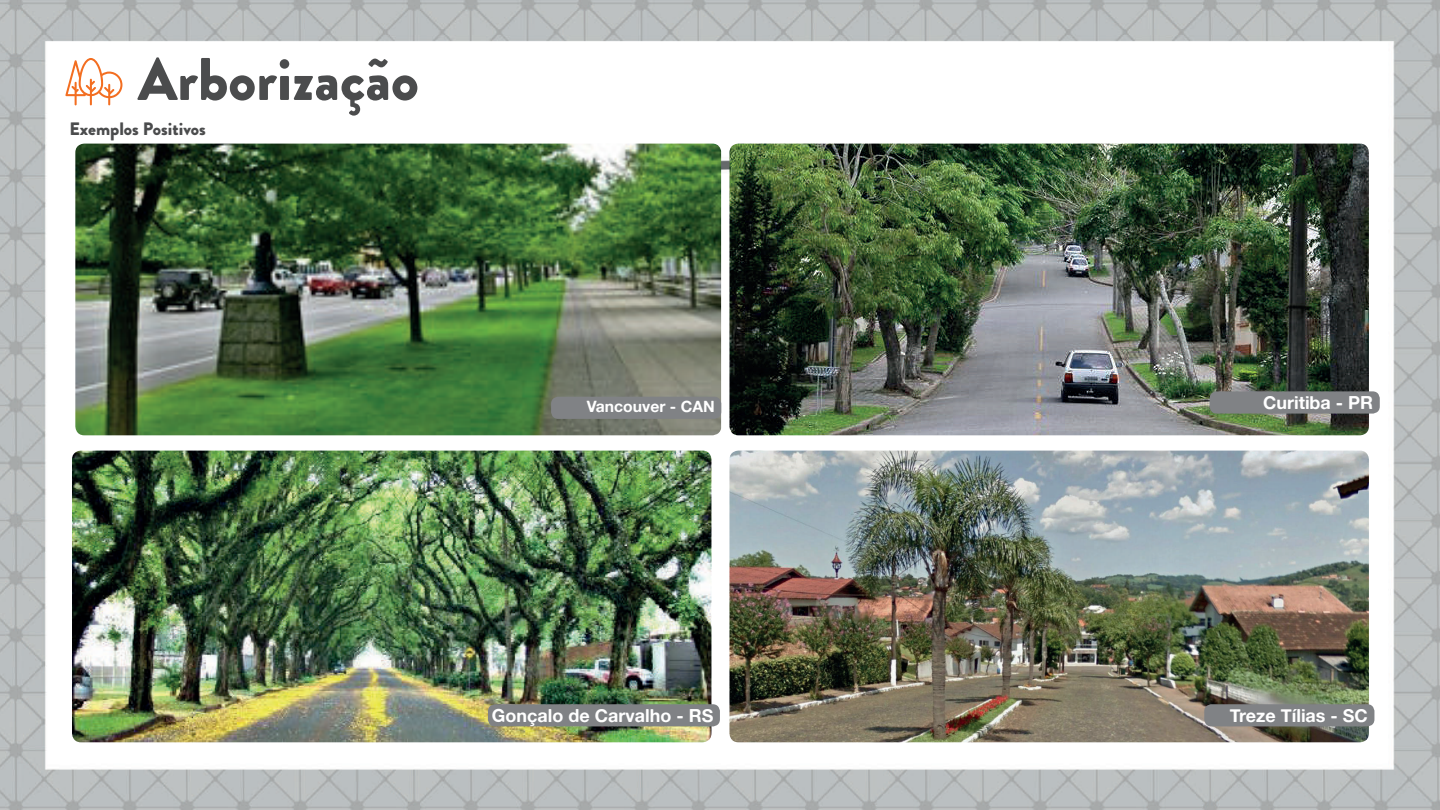
<style>
.page{position:relative;width:1440px;height:810px;background:#fff}
.page>*{position:absolute;margin:0;border:0;box-sizing:border-box;transform-origin:0 0}
.t1{font:900 60px "Brandon Grotesque";color:#4b4c4d}
.t2{font:18px "Alte Haas Grotesk Bold";color:#fff}
.t3{font:900 18px "Brandon Grotesque";color:#4b4c4d}
.t4{font:15.75px "Alte Haas Grotesk Bold";color:#fff}
</style>
<div class="page">
<img style="left:0;top:0;width:1440px;height:810px">
<img style="left:75px;top:144px;width:646px;height:291px">
<img style="left:729px;top:451px;width:640px;height:291px">
<img style="left:72px;top:451px;width:639px;height:291px">
<img style="left:729px;top:144px;width:640px;height:291px">
<svg style="left:65px;top:58px;width:57px;height:47px"></svg>
<div style="left:1210px;top:391px;width:170px;height:23px;background:#808285;border-radius:7px"></div>
<div style="left:551px;top:397px;width:170px;height:22px;background:#808285;border-radius:7px"></div>
<div style="left:1204px;top:704px;width:170px;height:22px;background:#808285;border-radius:7px"></div>
<div style="left:488px;top:704px;width:232px;height:22px;background:#808285;border-radius:7px"></div>
<h1 class="t1" style="left:138px;top:37px;width:283px">Arborização</h1>
<p class="t3" style="left:70px;top:116px;width:138px">Exemplos Positivos</p>
<p class="t4" style="left:587px;top:397px;width:130px">Vancouver - CAN</p>
<p class="t2" style="left:1263px;top:392px;width:112px">Curitiba - PR</p>
<p class="t2" style="left:492px;top:705px;width:223px">Gonçalo de Carvalho - RS</p>
<p class="t2" style="left:1230px;top:705px;width:140px">Treze Tílias - SC</p>
</div>
